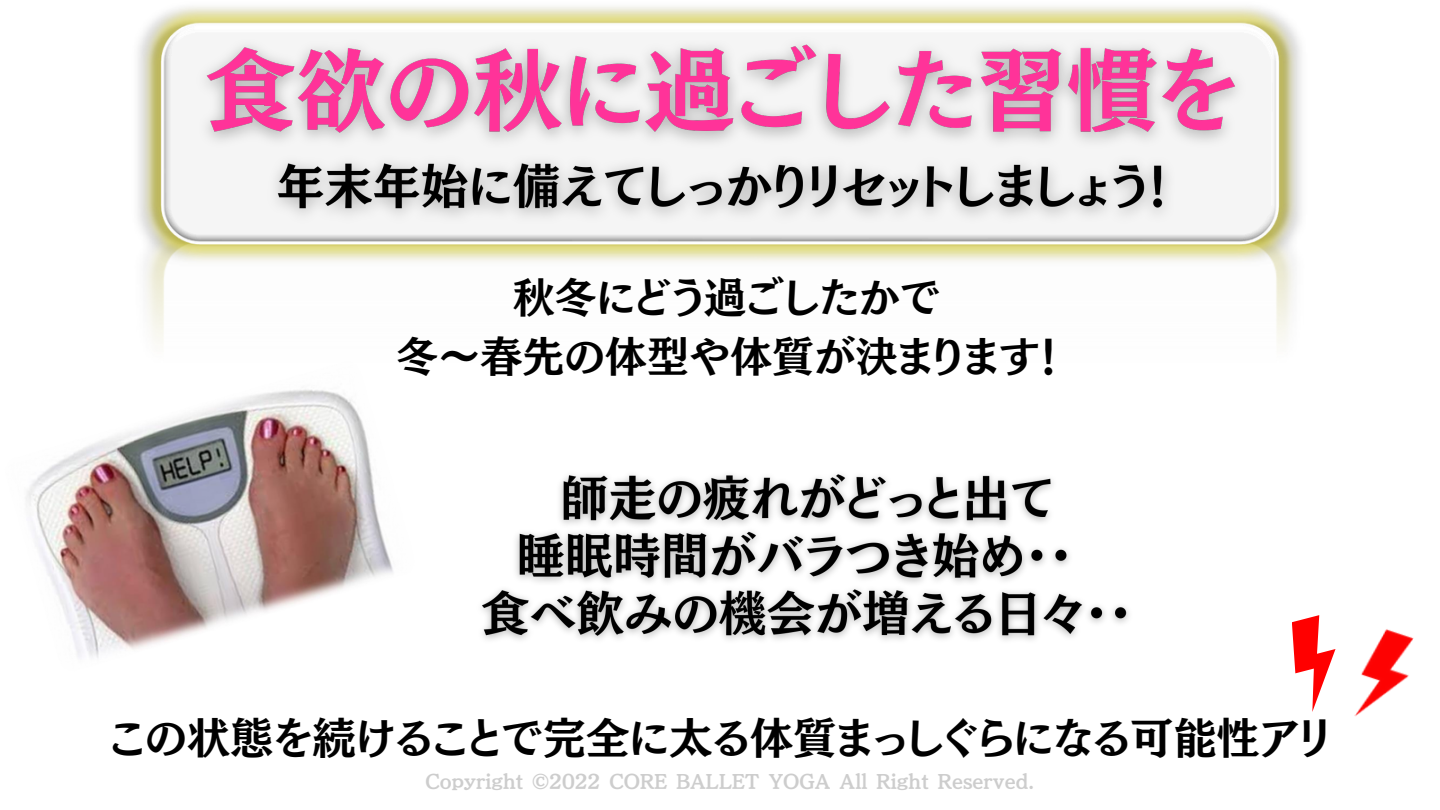
<style>
.page{position:relative;width:1440px;height:810px;background:#fff}
.page>*{position:absolute;margin:0;border:0;box-sizing:border-box;transform-origin:0 0}
.t1{font:43.35px "TEST Mode Min B B";color:#000}
.t2{font:42px/58.5px "TEST Mode Min B B";color:#000;text-align:center}
.t3{font:18px "TEST Mode Min B B";color:#cdcdcd}
</style>
<div class="page">
<img style="left:138px;top:6px;width:1163px;height:337px">
<img style="left:26px;top:389px;width:367px;height:269px">
<svg style="left:1292px;top:616px;width:24px;height:96px"></svg>
<img style="left:1316px;top:615px;width:98px;height:102px">
<img style="left:184px;top:24px;width:1077px;height:211px">
<img style="left:481px;top:474px;width:648px;height:166px">
<h2 class="t2" style="left:396px;top:268px;width:662px">秋冬にどう過ごしたかで<br>冬～春先の体型や体質が決まります！</h2>
<p class="t1" style="left:110px;top:716px;width:1222px">この状態を続けることで完全に太る体質まっしぐらになる可能性アリ</p>
<p class="t3" style="left:425px;top:772px;width:610px">Copyright ©2022 CORE BALLET YOGA All Right Reserved.</p>
</div>
